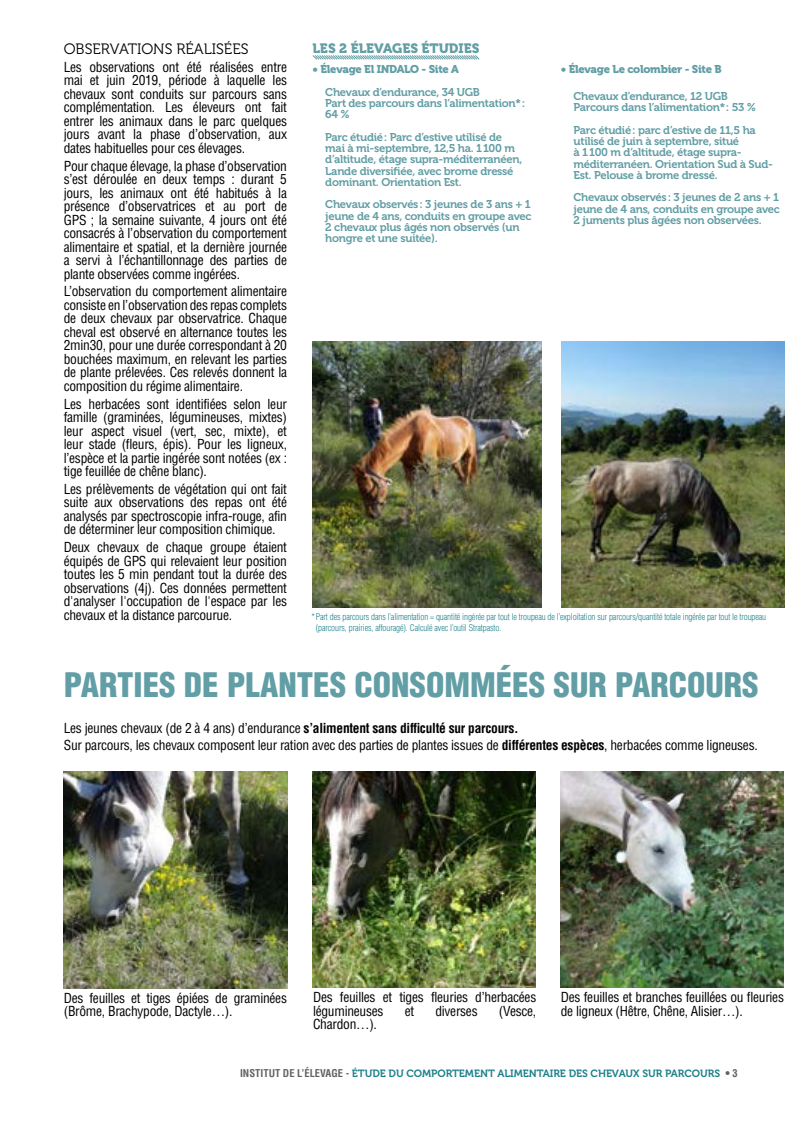
<style>
.page{position:relative;width:808px;height:1127px;background:#fff}
.page>*{position:absolute;margin:0;border:0;box-sizing:border-box;transform-origin:0 0}
.t1{font:900 condensed 33px "Helvetica LT Std";color:#629ea5}
.t2{font:15px "Museo 300";color:#000}
.t3{font:condensed 13.5px/13.5px "Helvetica LT Std";letter-spacing:-.02em;color:#000;text-align:justify}
.t4{font:13.5px "Museo 900";color:#629ea5}
.t5{font:11.25px/11.2px "Museo 700";letter-spacing:-.025em;color:#629ea5}
.t6{font:11.25px "Museo 900";letter-spacing:-.025em;color:#629ea5}
.t7{font:10.5px "Museo 700";letter-spacing:-.005em;color:#1c818a}
.t8{font:300 condensed 9px/10.8px "Helvetica LT Std";letter-spacing:-.01em;color:#1c818a}
.s1{font-weight:700}
.s2{font-family:"Helvetica LT Std";font-weight:700;font-stretch:condensed;color:#626261}
</style>
<div class="page">
<img style="left:561px;top:342px;width:223px;height:265px">
<img style="left:313px;top:342px;width:228px;height:265px">
<img style="left:64px;top:771px;width:223px;height:217px">
<img style="left:312px;top:771px;width:224px;height:217px">
<img style="left:560px;top:771px;width:223px;height:217px">
<svg style="left:312px;top:55px;width:168px;height:5px"></svg>
<p class="t2" style="left:64px;top:41px;width:186px">OBSERVATIONS RÉALISÉES</p>
<p class="t3" style="left:64px;top:60px;width:225px">Les observations ont été réalisées entre mai et juin 2019, période à laquelle les chevaux sont conduits sur parcours sans complémentation. Les éleveurs ont fait entrer les animaux dans le parc quelques jours avant la phase d’observation, aux dates habituelles pour ces élevages.</p>
<p class="t3" style="left:64px;top:159px;width:225px">Pour chaque élevage, la phase d’observation s’est déroulée en deux temps : durant 5 jours, les animaux ont été habitués à la présence d’observatrices et au port de GPS ; la semaine suivante, 4 jours ont été consacrés à l’observation du comportement alimentaire et spatial, et la dernière journée a servi à l’échantillonnage des parties de plante observées comme ingérées.</p>
<p class="t3" style="left:64px;top:285px;width:225px">L’observation du comportement alimentaire consiste en l’observation des repas complets de deux chevaux par observatrice. Chaque cheval est observé en alternance toutes les 2min30, pour une durée correspondant à 20 bouchées maximum, en relevant les parties de plante prélevées. Ces relevés donnent la composition du régime alimentaire.</p>
<p class="t3" style="left:64px;top:397px;width:225px">Les herbacées sont identifiées selon leur famille (graminées, légumineuses, mixtes) leur aspect visuel (vert, sec, mixte), et leur stade (fleurs, épis). Pour les ligneux, l’espèce et la partie ingérée sont notées (ex : tige feuillée de chêne blanc).</p>
<p class="t3" style="left:64px;top:482px;width:225px">Les prélèvements de végétation qui ont fait suite aux observations des repas ont été analysés par spectroscopie infra-rouge, afin de déterminer leur composition chimique.</p>
<p class="t3" style="left:64px;top:540px;width:225px">Deux chevaux de chaque groupe étaient équipés de GPS qui relevaient leur position toutes les 5 min pendant tout la durée des observations (4j). Ces données permettent d'analyser l'occupation de l'espace par les chevaux et la distance parcourue.</p>
<p class="t4" style="left:313px;top:41px;width:168px">LES 2 ÉLEVAGES ÉTUDIES</p>
<p class="t6" style="left:313px;top:63px;width:148px">• Élevage El INDALO - Site A</p>
<p class="t5" style="left:325px;top:86px;width:201px">Chevaux d’endurance, 34 UGB<br>Part des parcours dans l’alimentation*:<br>64 %</p>
<p class="t5" style="left:325px;top:131px;width:199px">Parc étudié: Parc d’estive utilisé de mai à mi-septembre, 12,5 ha. 1100 m d’altitude, étage supra-méditerranéen, Lande diversifiée, avec brome dressé dominant. Orientation Est.</p>
<p class="t5" style="left:325px;top:199px;width:208px">Chevaux observés: 3 jeunes de 3 ans + 1 jeune de 4 ans, conduits en groupe avec 2 chevaux plus âgés non observés (un hongre et une suitée).</p>
<p class="t6" style="left:561px;top:63px;width:162px">• Élevage Le colombier - Site B</p>
<p class="t5" style="left:573px;top:91px;width:184px">Chevaux d’endurance, 12 UGB<br>Parcours dans l’alimentation*: 53 %</p>
<p class="t5" style="left:573px;top:124px;width:201px">Parc étudié: parc d’estive de 11,5 ha utilisé de juin à septembre, situé<br>à 1100 m d’altitude, étage supra&shy;méditerranéen. Orientation Sud à Sud-Est. Pelouse à brome dressé.</p>
<p class="t5" style="left:573px;top:192px;width:208px;text-align:justify">Chevaux observés: 3 jeunes de 2 ans + 1 jeune de 4 ans, conduits en groupe avec 2 juments plus âgées non observées.</p>
<p class="t8" style="left:316px;top:611px;width:452px;text-indent:-4px">*Part des parcours dans l’alimentation = quantité ingérée par tout le troupeau de l’exploitation sur parcours/quantité totale ingérée par tout le troupeau (parcours, prairies, affouragé). Calculé avec l’outil Stratpasto.</p>
<h1 class="t1" style="left:64px;top:664px;width:696px">PARTIES DE PLANTES CONSOMMÉES SUR PARCOURS</h1>
<p class="t3" style="left:64px;top:719px;width:695px;line-height:17.7px">Les jeunes chevaux (de 2 à 4 ans) d’endurance <span class="s1">s’alimentent sans difficulté sur parcours.<br></span>Sur parcours, les chevaux composent leur ration avec des parties de plantes issues de <span class="s1">différentes espèces</span>, herbacées comme ligneuses.</p>
<p class="t3" style="left:64px;top:991px;width:225px">Des feuilles et tiges épiées de graminées (Brôme, Brachypode, Dactyle…).</p>
<p class="t3" style="left:313px;top:990px;width:225px">Des feuilles et tiges fleuries d’herbacées légumineuses</p>
<p class="t3" style="left:405px;top:1004px;width:11px">et</p>
<p class="t3" style="left:435px;top:1004px;width:44px">diverses</p>
<p class="t3" style="left:499px;top:1004px;width:39px">(Vesce,</p>
<p class="t3" style="left:313px;top:1017px;width:65px">Chardon…).</p>
<p class="t3" style="left:561px;top:990px;width:225px">Des feuilles et branches feuillées ou fleuries de ligneux (Hêtre, Chêne, Alisier…).</p>
<p class="t7" style="left:240px;top:1067px;width:499px"><span class="s2">INSTITUT DE L’ÉLEVAGE -</span> ÉTUDE DU COMPORTEMENT ALIMENTAIRE DES CHEVAUX SUR PARCOURS <span class="s2">• 3</span></p>
</div>
